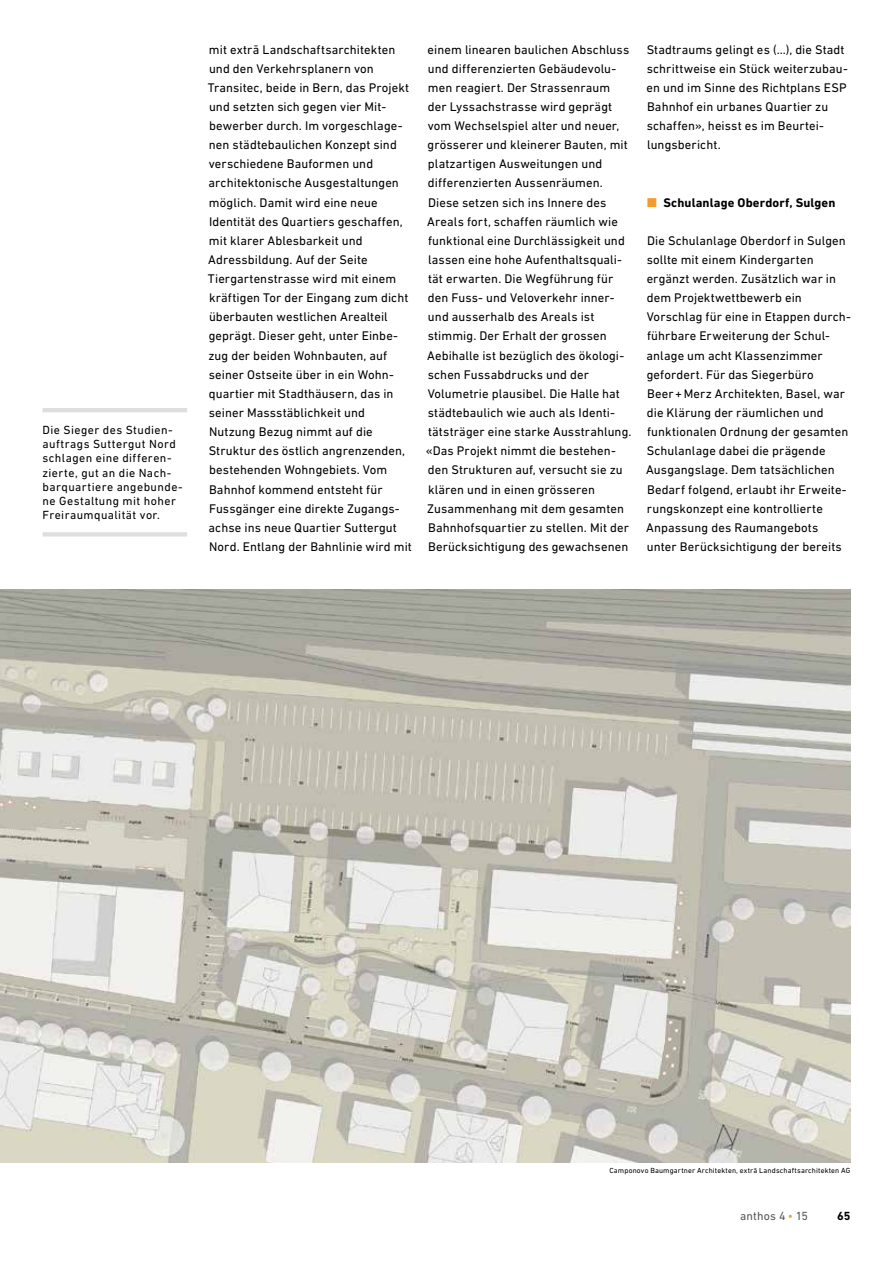
<style>
.page{position:relative;width:893px;height:1263px;background:#fff}
.page>*{position:absolute;margin:0;border:0;box-sizing:border-box;transform-origin:0 0}
.t1{font:12.75px/19.2px "DIN Next LT Pro";letter-spacing:.01em;color:#000}
.t2{font:700 12.75px "DIN Next LT Pro";letter-spacing:.01em;color:#000}
.t3{font:12px/14.2px "DIN Next LT Pro";letter-spacing:.035em;color:#000}
.t4{font:12px "DIN Next LT Pro";letter-spacing:.01em;color:#565655}
.t5{font:700 12px "DIN Next LT Pro";color:#000}
.t6{font:7.5px "DIN Next LT Pro";letter-spacing:.02em;color:#000}
.s1{color:#f59b2b}
</style>
<div class="page">
<img style="left:0;top:589px;width:850px;height:574px">
<hr style="left:43px;top:408px;width:144px;height:4px;background:#dddede">
<hr style="left:43px;top:532px;width:144px;height:4px;background:#dddede">
<p class="t3" style="left:43px;top:422px;width:142px">Die Sieger des Studien&shy;auftrags Suttergut Nord schlagen eine differen&shy;zierte, gut an die Nach&shy;barquartiere angebunde&shy;ne Gestaltung mit hoher<br>Freiraumqualität vor.</p>
<p class="t1" style="left:208px;top:39px;width:206px">mit extrā Landschaftsarchitekten und den Verkehrsplanern von<br>Transitec, beide in Bern, das Projekt und setzten sich gegen vier Mit&shy;bewerber durch. Im vorgeschlage&shy;nen städtebaulichen Konzept sind verschiedene Bauformen und architektonische Ausgestaltungen möglich. Damit wird eine neue<br>Identität des Quartiers geschaffen, mit klarer Ablesbarkeit und<br>Adressbildung. Auf der Seite<br>Tiergartenstrasse wird mit einem kräftigen Tor der Eingang zum dicht überbauten westlichen Arealteil geprägt. Dieser geht, unter Einbe&shy;zug der beiden Wohnbauten, auf seiner Ostseite über in ein Wohn&shy;quartier mit Stadthäusern, das in seiner Massstäblichkeit und<br>Nutzung Bezug nimmt auf die<br>Struktur des östlich angrenzenden, bestehenden Wohngebiets. Vom<br>Bahnhof kommend entsteht für<br>Fussgänger eine direkte Zugangs&shy;achse ins neue Quartier Suttergut<br>Nord. Entlang der Bahnlinie wird mit</p>
<p class="t1" style="left:426px;top:39px;width:207px">einem linearen baulichen Abschluss und differenzierten Gebäudevolu&shy;men reagiert. Der Strassenraum<br>der Lyssachstrasse wird geprägt vom Wechselspiel alter und neuer, grösserer und kleinerer Bauten, mit platzartigen Ausweitungen und differenzierten Aussenräumen.<br>Diese setzen sich ins Innere des Areals fort, schaffen räumlich wie funktional eine Durchlässigkeit und lassen eine hohe Aufenthaltsquali&shy;tät erwarten. Die Wegführung für den Fuss- und Veloverkehr inner&shy;und ausserhalb des Areals ist stimmig. Der Erhalt der grossen Aebihalle ist bezüglich des ökologi&shy;schen Fussabdrucks und der Volumetrie plausibel. Die Halle hat städtebaulich wie auch als Identi&shy;tätsträger eine starke Ausstrahlung. «Das Projekt nimmt die bestehen&shy;den Strukturen auf, versucht sie zu klären und in einen grösseren Zusammenhang mit dem gesamten Bahnhofsquartier zu stellen. Mit der Berücksichtigung des gewachsenen</p>
<p class="t1" style="left:647px;top:39px;width:203px">Stadtraums gelingt es (…), die Stadt schrittweise ein Stück weiterzubau&shy;en und im Sinne des Richtplans ESP<br>Bahnhof ein urbanes Quartier zu schaffen», heisst es im Beurtei&shy;lungsbericht.</p>
<p class="t2" style="left:647px;top:195px;width:190px"><span class="s1">■</span> Schulanlage Oberdorf, Sulgen</p>
<p class="t1" style="left:646px;top:231px;width:206px">Die Schulanlage Oberdorf in Sulgen sollte mit einem Kindergarten ergänzt werden. Zusätzlich war in dem Projektwettbewerb ein Vorschlag für eine in Etappen durch&shy;führbare Erweiterung der Schul&shy;anlage um acht Klassenzimmer gefordert. Für das Siegerbüro Beer+Merz Architekten, Basel, war die Klärung der räumlichen und funktionalen Ordnung der gesamten Schulanlage dabei die prägende Ausgangslage. Dem tatsächlichen Bedarf folgend, erlaubt ihr Erweite&shy;rungskonzept eine kontrollierte Anpassung des Raumangebots unter Berücksichtigung der bereits</p>
<p class="t6" style="left:609px;top:1166px;width:243px">Camponovo Baumgartner Architekten, extrā Landschaftsarchitekten AG</p>
<p class="t4" style="left:740px;top:1209px;width:69px">anthos 4 <span class="s1">•</span> 15</p>
<p class="t5" style="left:837px;top:1209px;width:15px">65</p>
</div>
